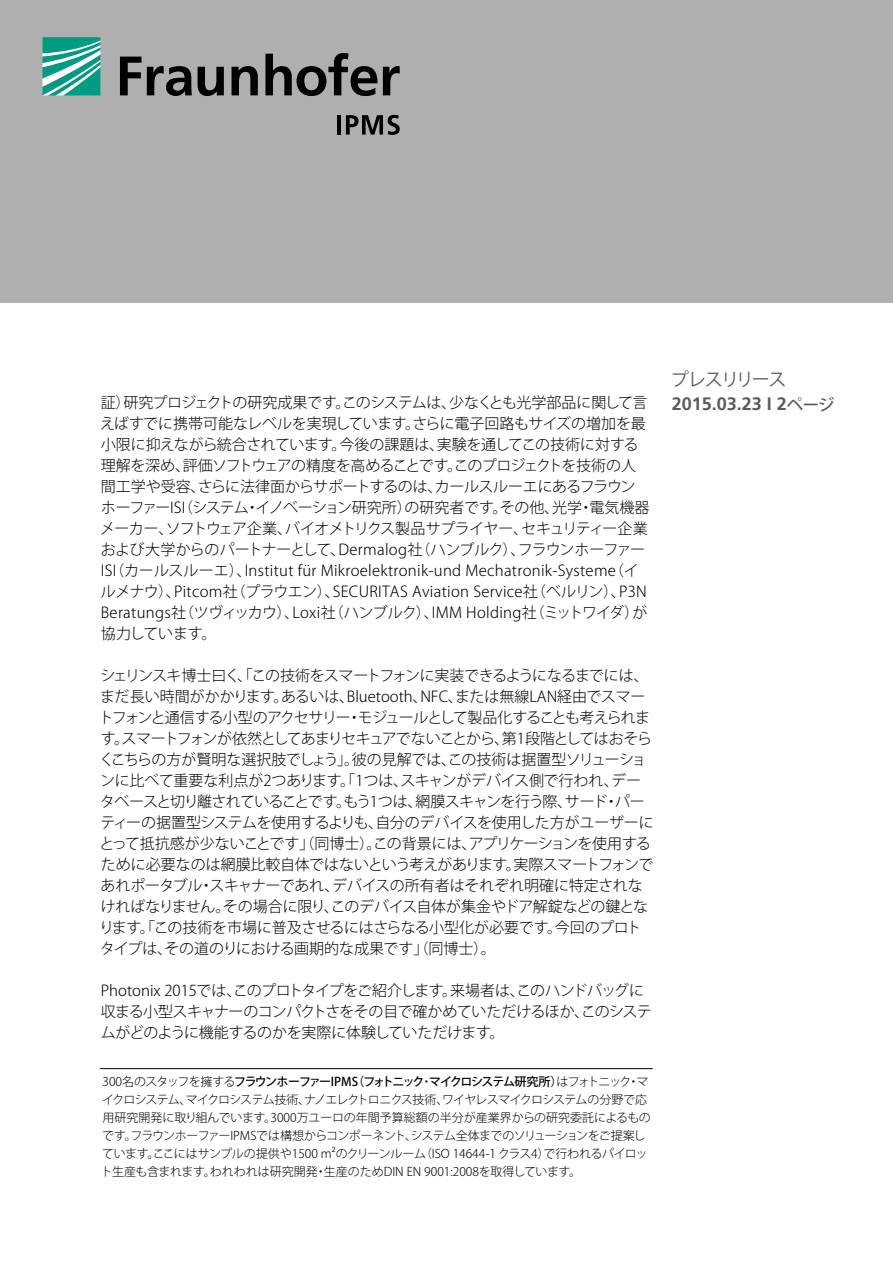
<style>
.page{position:relative;width:893px;height:1263px;background:#fff}
.page>*{position:absolute;margin:0;border:0;box-sizing:border-box;transform-origin:0 0}
.t1{font:700 18px "Frutiger LT Com";color:#5c5a5a}
.t2{font:18px "Koz Go Pro";letter-spacing:-.09em;color:#5c5a5a}
.t3{font:300 15px/21px "Koz Go Pro";letter-spacing:-.02em;color:#000}
.t4{font:300 15px/21px "Koz Go Pro";color:#000}
.t5{font:300 12px/18px "Koz Go Pro";letter-spacing:-.02em;color:#000}
.s1{font-weight:500}
.s2{font-family:"Koz Go Pro";font-weight:500;font-size:16.5px}
</style>
<div class="page">
<div style="left:0;top:0;width:893px;height:302px;background:#afafb0"></div>
<svg style="left:43px;top:37px;width:57px;height:58px;background:#4ab6a6"></svg>
<svg style="left:120px;top:53px;width:280px;height:43px"></svg>
<hr style="left:337px;top:115px;width:4px;height:20px;background:#000">
<svg style="left:346px;top:115px;width:54px;height:20px"></svg>
<hr style="left:100px;top:1068px;width:553px;height:1px;background:#000">
<p class="t4" style="left:100px;top:392px;width:551px">証）研究プロジェクトの研究成果です。このシステムは、少なくとも光学部品に関して言えばすでに携帯可能なレベルを実現しています。さらに電子回路もサイズの増加を最小限に抑えながら統合されています。今後の課題は、実験を通してこの技術に対する理解を深め、評価ソフトウェアの精度を高めることです。このプロジェクトを技術の人間工学や受容、さらに法律面からサポートするのは、カールスルーエにあるフラウンホーファーISI（システム・イノベーション研究所）の研究者です。その他、光学・電気機器メーカー、ソフトウェア企業、バイオメトリクス製品サプライヤー、セキュリティー企業および大学からのパートナーとして、Dermalog社（ハンブルク）、フラウンホーファーISI（カールスルーエ）、Institut für Mikroelektronik-und Mechatronik-Systeme（イルメナウ）、Pitcom社（プラウエン）、SECURITAS Aviation Service社（ベルリン）、P3N Beratungs社（ツヴィッカウ）、Loxi社（ハンブルク）、IMM Holding社（ミットワイダ）が協力しています。</p>
<p class="t3" style="left:99px;top:665px;width:557px">シェリンスキ博士曰く、「この技術をスマートフォンに実装できるようになるまでには、まだ長い時間がかかります。あるいは、Bluetooth、NFC、または無線LAN経由でスマートフォンと通信する小型のアクセサリー・モジュールとして製品化することも考えられます。スマートフォンが依然としてあまりセキュアでないことから、第1段階としてはおそらくこちらの方が賢明な選択肢でしょう」。彼の見解では、この技術は据置型ソリューションに比べて重要な利点が2つあります。「1つは、スキャンがデバイス側で行われ、データベースと切り離されていることです。もう1つは、網膜スキャンを行う際、サード・パーティーの据置型システムを使用するよりも、自分のデバイスを使用した方がユーザーにとって抵抗感が少ないことです」（同博士）。この背景には、アプリケーションを使用するために必要なのは網膜比較自体ではないという考えがあります。実際スマートフォンであれポータブル・スキャナーであれ、デバイスの所有者はそれぞれ明確に特定されなければなりません。その場合に限り、このデバイス自体が集金やドア解錠などの鍵となります。「この技術を市場に普及させるにはさらなる小型化が必要です。今回のプロトタイプは、その道のりにおける画期的な成果です」（同博士）。</p>
<p class="t3" style="left:101px;top:980px;width:552px">Photonix 2015では、このプロトタイプをご紹介します。来場者は、このハンドバッグに収まる小型スキャナーのコンパクトさをその目で確かめていただけるほか、このシステムがどのように機能するのかを実際に体験していただけます。</p>
<p class="t5" style="left:101px;top:1072px;width:551px">300名のスタッフを擁する<span class="s1">フラウンホーファーIPMS（フォトニック･マイクロシステム研究所）</span>はフォトニック・マイクロシステム、マイクロシステム技術、ナノエレクトロニクス技術、ワイヤレスマイクロシステムの分野で応用研究開発に取り組んでいます。3000万ユーロの年間予算総額の半分が産業界からの研究委託によるものです。フラウンホーファーIPMSでは構想からコンポーネント、システム全体までのソリューションをご提案しています。ここにはサンプルの提供や1500 m²のクリーンルーム（ISO 14644-1 クラス4）で行われるパイロット生産も含まれます。われわれは研究開発・生産のためDIN EN 9001:2008を取得しています。</p>
<p class="t2" style="left:671px;top:368px;width:117px">プレスリリース</p>
<p class="t1" style="left:672px;top:394px;width:164px">2015.03.23 I 2<span class="s2">ページ</span></p>
</div>
